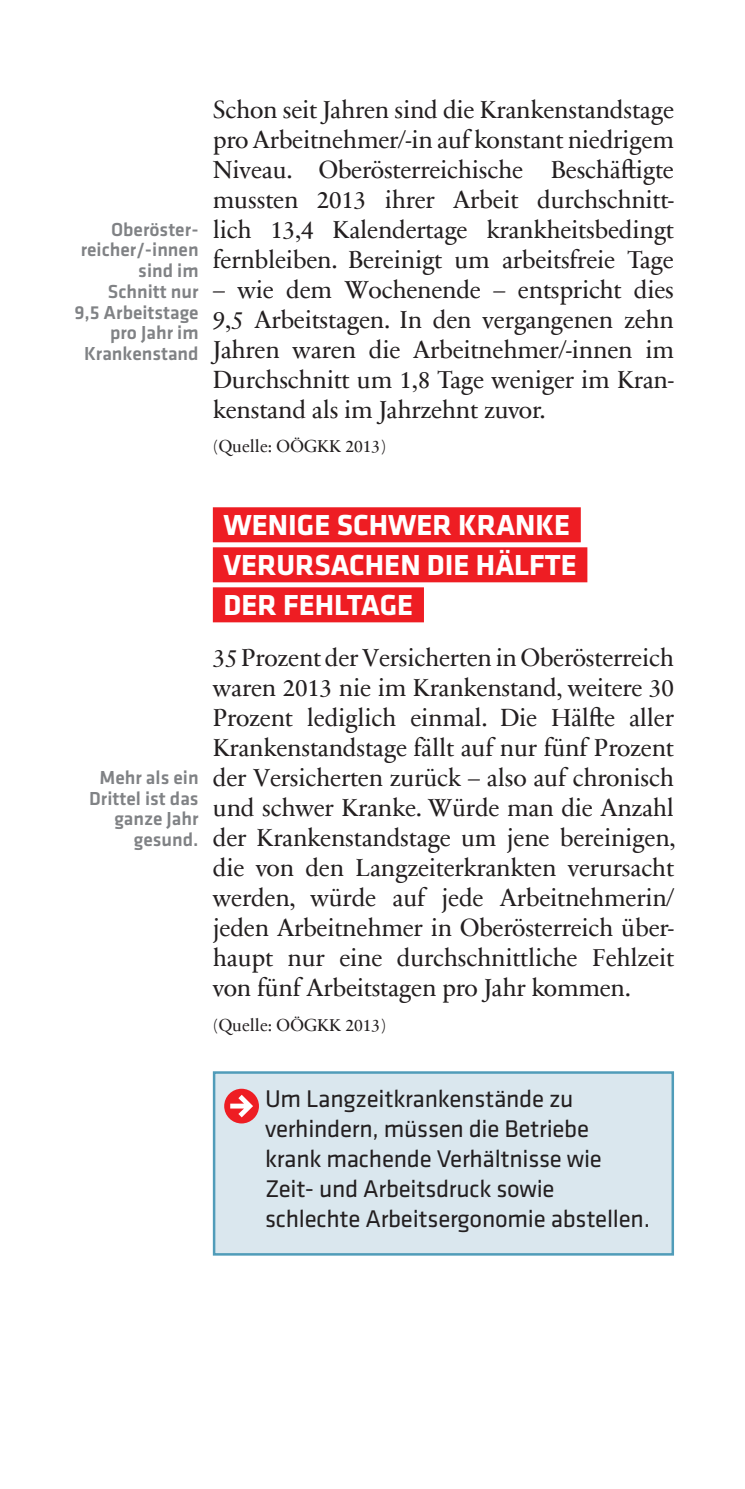
<style>
.page{position:relative;width:745px;height:1489px;background:#fff}
.page>*{position:absolute;margin:0;border:0;box-sizing:border-box;transform-origin:0 0}
.t1{font:700 30px/40px "Klavika Basic";color:#fff}
.t2{font:25px/30px "Sabon Next Com";letter-spacing:-.01em;color:#231f20;text-align:justify}
.t3{font:25px/30px "Klavika Basic";letter-spacing:-.01em;color:#231f20}
.t4{font:500 19.5px/20.8px "Klavika Basic";color:#808285;text-align:right}
.t5{font:17.5px "Sabon Next Com";color:#231f20}
</style>
<div class="page">
<div style="left:213px;top:507px;width:367px;height:35px;background:#ee1d23"></div>
<div style="left:213px;top:547px;width:374px;height:35px;background:#ee1d23"></div>
<div style="left:213px;top:587px;width:210px;height:35px;background:#ee1d23"></div>
<div style="left:214px;top:1072px;width:458px;height:182px;background:#dae7ee"></div>
<div style="left:213px;top:1071px;width:460px;height:184px;border:2px solid #509cb9"></div>
<div style="left:224px;top:1088px;width:35px;height:35px;background:#ee1d23;border-radius:50%"></div>
<svg style="left:230px;top:1094px;width:23px;height:23px"></svg>
<p class="t4" style="left:74px;top:218px;width:126px">Oberöster&shy;reicher/-innen sind im<br>Schnitt nur<br>9,5 Arbeitstage pro Jahr im<br>Krankenstand</p>
<p class="t2" style="left:213px;top:94px;width:462px">Schon seit Jahren sind die Krankenstandstage pro Arbeitnehmer/-in auf konstant niedrigem Niveau. Oberösterreichische Beschäftigte mussten 2013 ihrer Arbeit durchschnitt&shy;lich 13,4 Kalendertage krankheitsbedingt fernbleiben. Bereinigt um arbeitsfreie Tage</p>
<p class="t2" style="left:213px;top:274px;width:462px">– wie dem Wochenende – entspricht dies 9,5 Arbeitstagen. In den vergangenen zehn Jahren waren die Arbeitnehmer/-innen im Durchschnitt um 1,8 Tage weniger im Kran&shy;kenstand als im Jahrzehnt zuvor.</p>
<p class="t5" style="left:213px;top:433px;width:175px">(Quelle: OÖGKK 2013)</p>
<p class="t4" style="left:89px;top:766px;width:111px">Mehr als ein<br>Drittel ist das ganze Jahr gesund.</p>
<p class="t1" style="left:223px;top:503px;width:354px">WENIGE SCHWER KRANKE<br>VERURSACHEN DIE HÄLFTE<br>DER FEHLTAGE</p>
<p class="t2" style="left:213px;top:641px;width:464px">35 Prozent der Versicherten in Oberösterreich waren 2013 nie im Krankenstand, weitere 30<br>Prozent lediglich einmal. Die Hälfte aller Krankenstandstage fällt auf nur fünf Prozent der Versicherten zurück – also auf chronisch und schwer Kranke. Würde man die Anzahl der Krankenstandstage um jene bereinigen, die von den Langzeiterkrankten verursacht werden, würde auf jede Arbeitnehmerin/ jeden Arbeitnehmer in Oberösterreich über&shy;haupt nur eine durchschnittliche Fehlzeit von fünf Arbeitstagen pro Jahr kommen.</p>
<p class="t5" style="left:213px;top:1011px;width:175px">(Quelle: OÖGKK 2013)</p>
<p class="t3" style="left:265px;top:1082px;width:386px">Um Langzeitkrankenstände zu verhindern, müssen die Betriebe krank machende Verhältnisse wie Zeit- und Arbeitsdruck sowie schlechte Arbeitsergonomie abstellen.</p>
</div>
